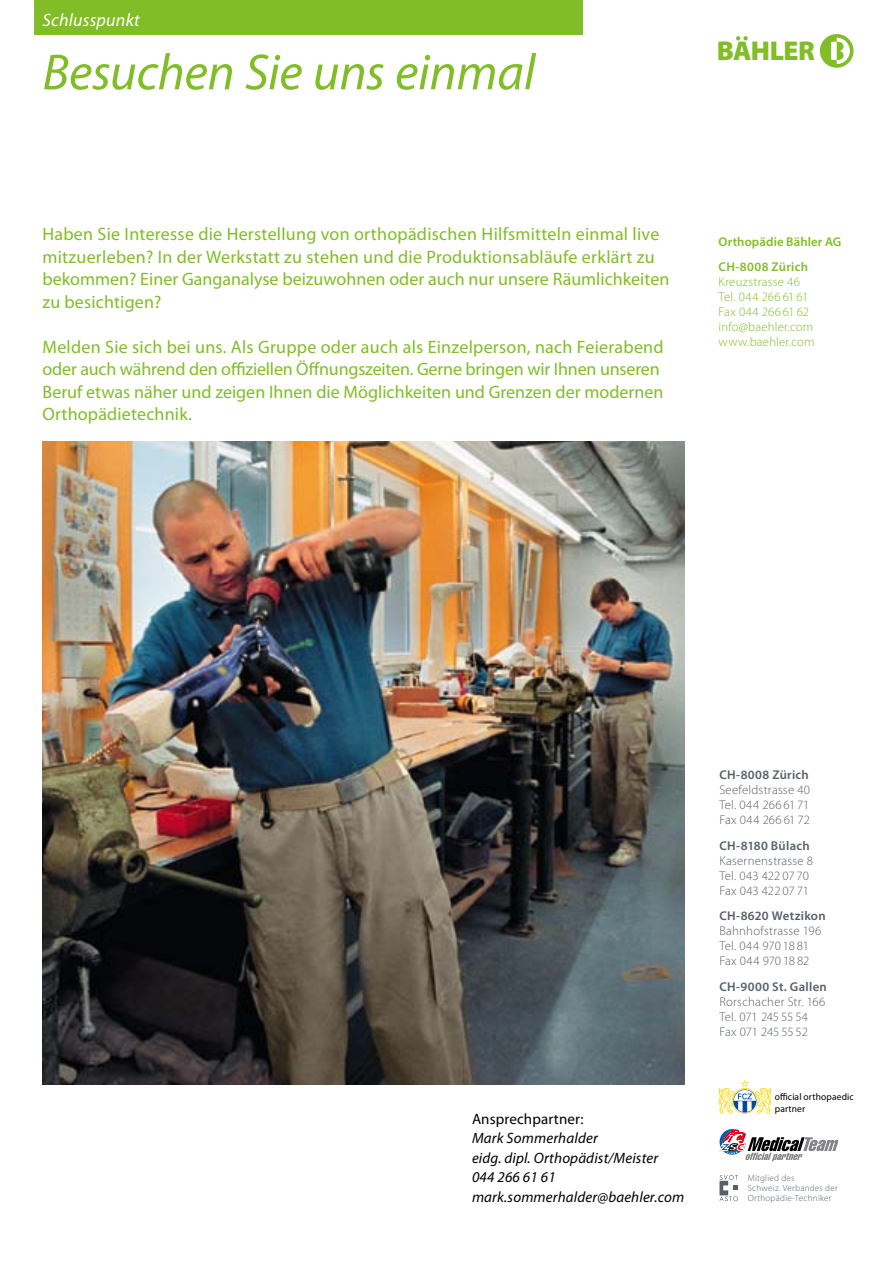
<style>
.page{position:relative;width:893px;height:1263px;background:#fff}
.page>*{position:absolute;margin:0;border:0;box-sizing:border-box;transform-origin:0 0}
.t1{font:italic 51px "Myriad Pro";letter-spacing:-.005em;color:#81bd26}
.t2{font:900 27.3px "Myriad Pro";letter-spacing:-.025em;color:#81bd26}
.t3{font:18px/22.5px "Myriad Pro";letter-spacing:.01em;color:#81bd26}
.t4{font:italic 18px "Myriad Pro";letter-spacing:.01em;color:#fff}
.t5{font:italic 15px/19.5px "Myriad Pro";letter-spacing:.01em;color:#000}
.t6{font:15px "Myriad Pro";letter-spacing:.01em;color:#000}
.t7{font:300 12.75px/15px "Myriad Pro";letter-spacing:.015em;color:#576068}
.t8{font:300 12.75px/15px "Myriad Pro";letter-spacing:.015em;color:#81bd26}
.t9{font:600 12.75px "Myriad Pro";letter-spacing:.02em;color:#576068}
.t10{font:600 12.75px/25.5px "Myriad Pro";letter-spacing:.01em;color:#81bd26}
.t11{font:9.75px/12px "Myriad Pro";letter-spacing:.015em;color:#000}
.t12{font:300 9px/9.8px "Myriad Pro";letter-spacing:.03em;color:#576068}
</style>
<div class="page">
<svg style="left:736px;top:36px;width:12px;height:4px"></svg>
<svg style="left:820px;top:34px;width:33px;height:34px"></svg>
<svg style="left:719px;top:1175px;width:19px;height:26px"></svg>
<svg style="left:719px;top:1129px;width:119px;height:32px"></svg>
<svg style="left:719px;top:1079px;width:52px;height:35px"></svg>
<div style="left:34px;top:0;width:549px;height:34px;background:#81bd26"></div>
<img style="left:43px;top:441px;width:642px;height:644px">
<p class="t4" style="left:43px;top:9px;width:99px">Schlusspunkt</p>
<h1 class="t1" style="left:43px;top:41px;width:494px">Besuchen Sie uns einmal</h1>
<h2 class="t2" style="left:717px;top:35px;width:100px">BAHLER</h2>
<p class="t3" style="left:43px;top:222px;width:628px">Haben Sie Interesse die Herstellung von orthopädischen Hilfsmitteln einmal live mitzuerleben? In der Werkstatt zu stehen und die Produktionsabläufe erklärt zu bekommen? Einer Ganganalyse beizuwohnen oder auch nur unsere Räumlichkeiten zu besichtigen?</p>
<p class="t3" style="left:43px;top:335px;width:623px">Melden Sie sich bei uns. Als Gruppe oder auch als Einzelperson, nach Feierabend oder auch während den offiziellen Öffnungszeiten. Gerne bringen wir Ihnen unseren Beruf etwas näher und zeigen Ihnen die Möglichkeiten und Grenzen der modernen Orthopädietechnik.</p>
<p class="t10" style="left:719px;top:228px;width:124px">Orthopädie Bähler AG<br>CH-8008 Zürich</p>
<p class="t8" style="left:719px;top:275px;width:97px">Kreuzstrasse 46<br>Tel. 044 266 61 61<br>Fax 044 266 61 62 info@baehler.com www.baehler.com</p>
<p class="t6" style="left:472px;top:1109px;width:113px">Ansprechpartner:</p>
<p class="t5" style="left:472px;top:1128px;width:214px">Mark Sommerhalder<br>eidg. dipl. Orthopädist/Meister<br>044 266 61 61 mark.sommerhalder@baehler.com</p>
<p class="t9" style="left:719px;top:767px;width:91px">CH-8008 Zürich</p>
<p class="t7" style="left:719px;top:783px;width:92px;text-align:justify">Seefeldstrasse 40<br>Tel. 044 266 61 71<br>Fax 044 266 61 72</p>
<p class="t9" style="left:719px;top:837px;width:92px">CH-8180 Bülach</p>
<p class="t7" style="left:719px;top:853px;width:95px">Kasernenstrasse 8<br>Tel. 043 422 07 70<br>Fax 043 422 07 71</p>
<p class="t9" style="left:719px;top:908px;width:108px">CH-8620 Wetzikon</p>
<p class="t7" style="left:719px;top:924px;width:103px">Bahnhofstrasse 196<br>Tel. 044 970 18 81<br>Fax 044 970 18 82</p>
<p class="t9" style="left:719px;top:978px;width:109px">CH-9000 St. Gallen</p>
<p class="t7" style="left:719px;top:994px;width:107px">Rorschacher Str. 166<br>Tel. 071 245 55 54<br>Fax 071 245 55 52</p>
<p class="t11" style="left:775px;top:1091px;width:80px">official orthopaedic partner</p>
<p class="t12" style="left:748px;top:1173px;width:91px">Mitglied des<br>Schweiz. Verbandes der<br>Orthopädie-Techniker</p>
</div>
